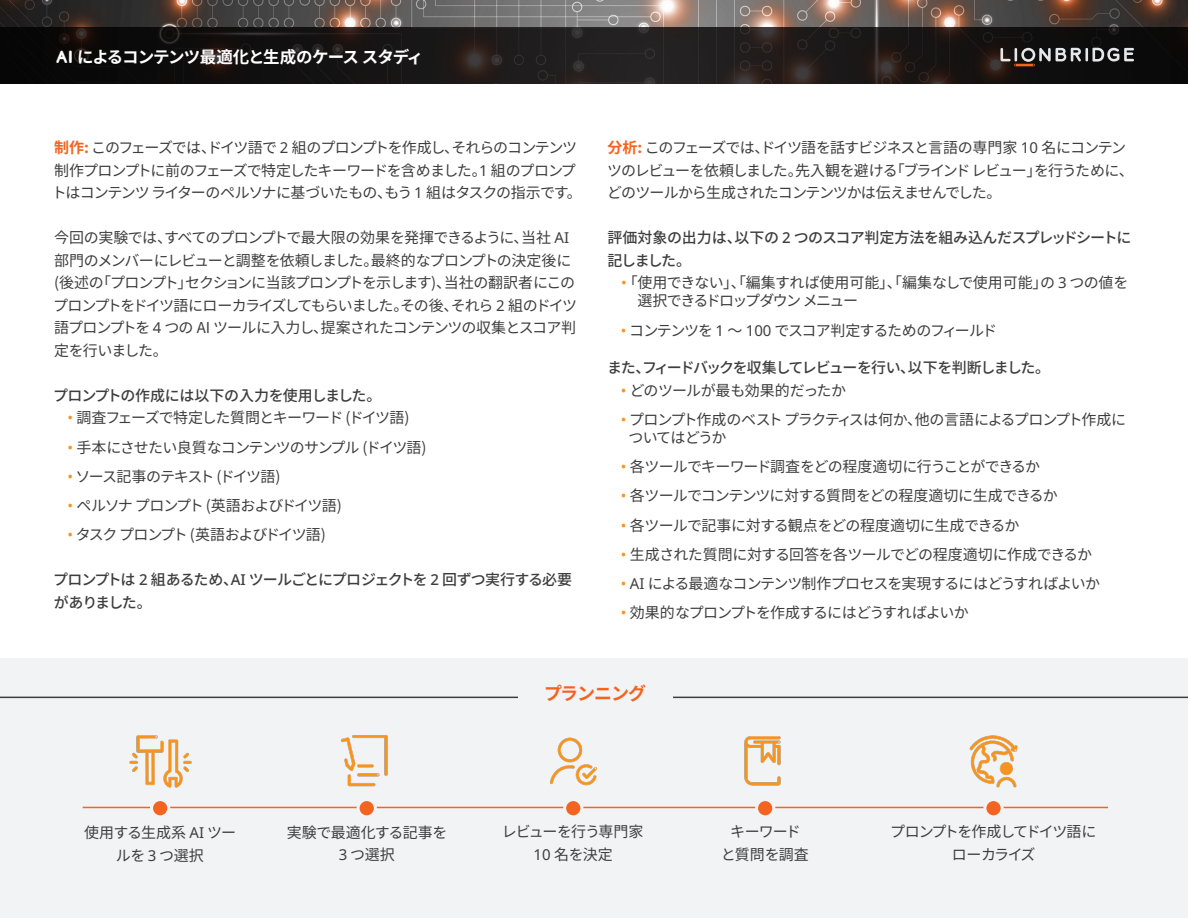
<style>
.page{position:relative;width:1188px;height:918px;background:#fff}
.page>*{position:absolute;margin:0;border:0;box-sizing:border-box;transform-origin:0 0}
.t1{font:700 18px "Noto Sans CJ Kjp";letter-spacing:-.065em;color:#f36421}
.t2{font:700 16.5px "Noto Sans CJ Kjp";letter-spacing:-.055em;color:#fff}
.t3{font:15px/22.5px "Noto Sans CJ Kjp";letter-spacing:-.065em;color:#3e3e3f}
.t4{font:15px/18px "Noto Sans CJ Kjp";letter-spacing:-.035em;color:#3e3e3f}
.t5{font:500 15px/22.5px "Noto Sans CJ Kjp";letter-spacing:-.065em;color:#3e3e3f}
.t6{font:15px/22.5px "Noto Sans CJ Kjp";letter-spacing:-.03em;color:#3e3e3f;text-align:center}
.t7{font:500 15px/22.5px "Noto Sans CJ Kjp";letter-spacing:-.035em;color:#3e3e3f}
.t8{font:15px/22.5px "Noto Sans CJ Kjp";letter-spacing:-.095em;color:#3e3e3f;text-align:center}
.t9{font:500 15px "Noto Sans CJ Kjp";letter-spacing:-.085em;color:#3e3e3f}
.t10{font:500 15px "Noto Sans CJ Kjp";letter-spacing:-.025em;color:#3e3e3f}
.t11{font:15px "Noto Sans CJ Kjp";letter-spacing:-.04em;color:#3e3e3f}
.t12{font:15px/22.5px "Noto Sans CJ Kjp";letter-spacing:-.02em;color:#3e3e3f;text-align:center}
.s1{font-family:"Lionbridge Sans"}
.s2{font-weight:700;color:#f36421}
.s3{font-family:"Noto Sans"}
.s4{font-family:"Noto Sans";color:#f7931d}
</style>
<div class="page">
<div style="left:0;top:659px;width:1188px;height:259px;background:#f2f3f4"></div>
<svg style="left:0;top:697px;width:1188px;height:112px"></svg>
<div style="left:518px;top:686px;width:155px;height:21px;background:#f2f3f4"></div>
<img style="left:123px;top:735px;width:74px;height:64px">
<img style="left:330px;top:735px;width:74px;height:64px">
<img style="left:536px;top:735px;width:74px;height:64px">
<img style="left:728px;top:735px;width:74px;height:64px">
<img style="left:956px;top:735px;width:75px;height:64px">
<hr style="left:83px;top:807px;width:1025px;height:1px;background:#f36421">
<div style="left:985px;top:800px;width:17px;height:17px;background:#f36421;border-radius:50%"></div>
<div style="left:983px;top:798px;width:21px;height:20px;border:3px solid #f2f3f4;border-radius:50%"></div>
<div style="left:757px;top:800px;width:17px;height:17px;background:#f36421;border-radius:50%"></div>
<div style="left:755px;top:798px;width:20px;height:20px;border:3px solid #f2f3f4;border-radius:50%"></div>
<div style="left:565px;top:800px;width:17px;height:17px;background:#f36421;border-radius:50%"></div>
<div style="left:563px;top:798px;width:20px;height:20px;border:3px solid #f2f3f4;border-radius:50%"></div>
<div style="left:358px;top:800px;width:17px;height:17px;background:#f36421;border-radius:50%"></div>
<div style="left:357px;top:798px;width:20px;height:20px;border:3px solid #f2f3f4;border-radius:50%"></div>
<div style="left:152px;top:800px;width:17px;height:17px;background:#f36421;border-radius:50%"></div>
<div style="left:150px;top:798px;width:20px;height:20px;border:3px solid #f2f3f4;border-radius:50%"></div>
<img style="left:0;top:0;width:1188px;height:27px">
<svg style="left:0;top:27px;width:1188px;height:56px;background:#191615"></svg>
<svg style="left:1000px;top:48px;width:134px;height:18px;background:#575352"></svg>
<p class="t2" style="left:55px;top:48px;width:370px"><span class="s1">AI</span> によるコンテンツ最適化と生成のケース スタディ</p>
<p class="t3" style="left:52px;top:137px;width:532px"><span class="s2">制作:</span> このフェーズでは、ドイツ語で <span class="s3">2</span> 組のプロンプトを作成し、それらのコンテンツ制作プロンプトに前のフェーズで特定したキーワードを含めました。<span class="s3">1</span> 組のプロンプトはコンテンツ ライターのペルソナに基づいたもの、もう <span class="s3">1</span> 組はタスクの指示です。</p>
<p class="t3" style="left:53px;top:227px;width:526px">今回の実験では、すべてのプロンプトで最大限の効果を発揮できるように、当社 <span class="s3">AI</span>部門のメンバーにレビューと調整を依頼しました。最終的なプロンプトの決定後に(後述の「プロンプト」セクションに当該プロンプトを示します)、当社の翻訳者にこのプロンプトをドイツ語にローカライズしてもらいました。その後、それら <span class="s3">2</span> 組のドイツ語プロンプトを <span class="s3">4</span> つの AI ツールに入力し、提案されたコンテンツの収集とスコア判定を行いました。</p>
<p class="t10" style="left:53px;top:387px;width:330px">プロンプトの作成には以下の入力を使用しました。</p>
<p class="t3" style="left:68px;top:407px;width:343px"><span class="s4">•</span> 調査フェーズで特定した質問とキーワード (ドイツ語)</p>
<p class="t3" style="left:68px;top:436px;width:361px"><span class="s4">•</span> 手本にさせたい良質なコンテンツのサンプル (ドイツ語)</p>
<p class="t8" style="left:68px;top:465px;width:215px"><span class="s4">•</span> ソース記事のテキスト (ドイツ語)</p>
<p class="t3" style="left:68px;top:495px;width:276px"><span class="s4">•</span> ペルソナ プロンプト (英語およびドイツ語)</p>
<p class="t3" style="left:68px;top:524px;width:260px"><span class="s4">•</span> タスク プロンプト (英語およびドイツ語)</p>
<p class="t5" style="left:53px;top:569px;width:521px">プロンプトは <span class="s3">2</span> 組あるため、<span class="s3">AI</span> ツールごとにプロジェクトを <span class="s3">2</span> 回ずつ実行する必要がありました。</p>
<p class="t3" style="left:607px;top:137px;width:528px"><span class="s2">分析:</span> このフェーズでは、ドイツ語を話すビジネスと言語の専門家 <span class="s3">10</span> 名にコンテンツのレビューを依頼しました。先入観を避ける「ブラインド レビュー」を行うために、どのツールから生成されたコンテンツかは伝えませんでした。</p>
<p class="t7" style="left:608px;top:227px;width:525px">評価対象の出力は、以下の <span class="s3">2</span> つのスコア判定方法を組み込んだスプレッドシートに記しました。</p>
<p class="t4" style="left:637px;top:274px;width:492px;text-indent:-16px"><span class="s4">•</span>「使用できない」、「編集すれば使用可能」、「編集なしで使用可能」の <span class="s3">3</span> つの値を選択できるドロップダウン メニュー</p>
<p class="t3" style="left:621px;top:319px;width:378px"><span class="s4">•</span> コンテンツを <span class="s3">1</span> ～ <span class="s3">100</span> でスコア判定するためのフィールド</p>
<p class="t9" style="left:607px;top:359px;width:445px">また、フィードバックを収集してレビューを行い、以下を判断しました。</p>
<p class="t11" style="left:621px;top:382px;width:227px"><span class="s4">•</span> どのツールが最も効果的だったか</p>
<p class="t3" style="left:629px;top:411px;width:499px;line-height:18px;text-indent:-8px"><span class="s4">•</span> プロンプト作成のベスト プラクティスは何か、他の言語によるプロンプト作成についてはどうか</p>
<p class="t3" style="left:621px;top:456px;width:421px"><span class="s4">•</span> 各ツールでキーワード調査をどの程度適切に行うことができるか</p>
<p class="t3" style="left:621px;top:485px;width:438px"><span class="s4">•</span> 各ツールでコンテンツに対する質問をどの程度適切に生成できるか</p>
<p class="t6" style="left:621px;top:514px;width:400px"><span class="s4">•</span> 各ツールで記事に対する観点をどの程度適切に生成できるか</p>
<p class="t4" style="left:621px;top:546px;width:473px"><span class="s4">•</span> 生成された質問に対する回答を各ツールでどの程度適切に作成できるか</p>
<p class="t3" style="left:621px;top:573px;width:481px"><span class="s4">•</span> <span class="s3">AI</span> による最適なコンテンツ制作プロセスを実現するにはどうすればよいか</p>
<p class="t3" style="left:621px;top:602px;width:349px"><span class="s4">•</span> 効果的なプロンプトを作成するにはどうすればよいか</p>
<p class="t1" style="left:544px;top:683px;width:104px">プランニング</p>
<p class="t6" style="left:84px;top:822px;width:154px">使用する生成系 <span class="s3">AI</span> ツールを <span class="s3">3</span> つ選択</p>
<p class="t3" style="left:502px;top:821px;width:143px;text-align:center">レビューを行う専門家<br><span class="s3">10</span> 名を決定</p>
<p class="t12" style="left:287px;top:821px;width:162px">実験で最適化する記事を<br><span class="s3">3</span> つ選択</p>
<p class="t3" style="left:721px;top:821px;width:89px;text-align:center">キーワードと質問を調査</p>
<p class="t8" style="left:890px;top:821px;width:208px">プロンプトを作成してドイツ語にローカライズ</p>
</div>
